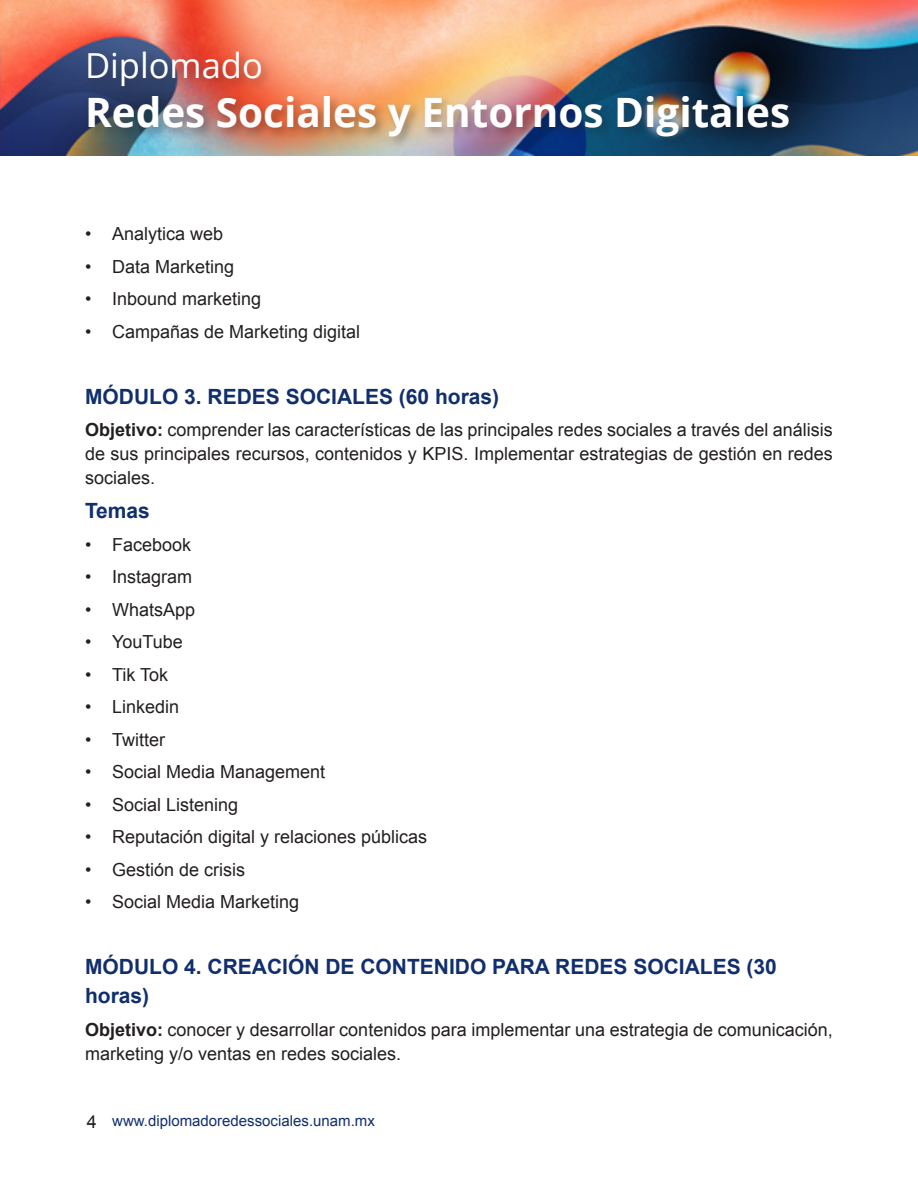
<style>
.page{position:relative;width:918px;height:1188px;background:#fff}
.page>*{position:absolute;margin:0;border:0;box-sizing:border-box;transform-origin:0 0}
.t1{font:700 40.5px "Open Sans";color:#fff}
.t2{font:34.5px "Open Sans";color:#fff}
.t3{font:700 21px/28.8px "Arial";color:#112f6d}
.t4{font:18px/24px "Arial";color:#231f20;text-align:justify}
.t5{font:15px "Arial";color:#112f6d}
.s1{font-weight:700}
.s2{font-size:18px;color:#231f20}
</style>
<div class="page">
<img style="left:0;top:0;width:918px;height:156px">
<div style="left:85px;top:48px;width:716px;height:101px;background:#231f20;opacity:.35"></div>
<p class="t2" style="left:85px;top:42px;width:179px">Diplomado</p>
<p class="t1" style="left:85px;top:84px;width:707px">Redes Sociales y Entornos Digitales</p>
<p class="t4" style="left:85px;top:222px;width:140px">• Analytica web</p>
<p class="t4" style="left:85px;top:255px;width:151px">• Data Marketing</p>
<p class="t4" style="left:85px;top:287px;width:178px">• Inbound marketing</p>
<p class="t4" style="left:85px;top:320px;width:277px">• Campañas de Marketing digital</p>
<p class="t3" style="left:85px;top:383px;width:416px">MÓDULO 3. REDES SOCIALES (60 horas)</p>
<p class="t4" style="left:85px;top:418px;width:749px"><span class="s1">Objetivo:</span> comprender las características de las principales redes sociales a través del análisis de sus principales recursos, contenidos y KPIS. Implementar estrategias de gestión en redes sociales.</p>
<p class="t3" style="left:85px;top:497px;width:66px">Temas</p>
<p class="t4" style="left:85px;top:532px;width:108px">• Facebook</p>
<p class="t4" style="left:85px;top:565px;width:109px">• Instagram</p>
<p class="t4" style="left:85px;top:597px;width:112px">• WhatsApp</p>
<p class="t4" style="left:85px;top:630px;width:99px">• YouTube</p>
<p class="t4" style="left:85px;top:662px;width:85px">• Tik Tok</p>
<p class="t4" style="left:85px;top:695px;width:96px">• Linkedin</p>
<p class="t4" style="left:85px;top:727px;width:82px">• Twitter</p>
<p class="t4" style="left:85px;top:760px;width:242px">• Social Media Management</p>
<p class="t4" style="left:85px;top:792px;width:155px">• Social Listening</p>
<p class="t4" style="left:85px;top:825px;width:344px">• Reputación digital y relaciones públicas</p>
<p class="t4" style="left:85px;top:858px;width:162px">• Gestión de crisis</p>
<p class="t4" style="left:85px;top:890px;width:216px">• Social Media Marketing</p>
<p class="t3" style="left:85px;top:953px;width:693px">MÓDULO 4. CREACIÓN DE CONTENIDO PARA REDES SOCIALES (30 horas)</p>
<p class="t4" style="left:85px;top:1018px;width:749px"><span class="s1">Objetivo:</span> conocer y desarrollar contenidos para implementar una estrategia de comunicación, marketing y/o ventas en redes sociales.</p>
<p class="t5" style="left:87px;top:1111px;width:290px"><span class="s2">4</span> www.diplomadoredessociales.unam.mx</p>
</div>
